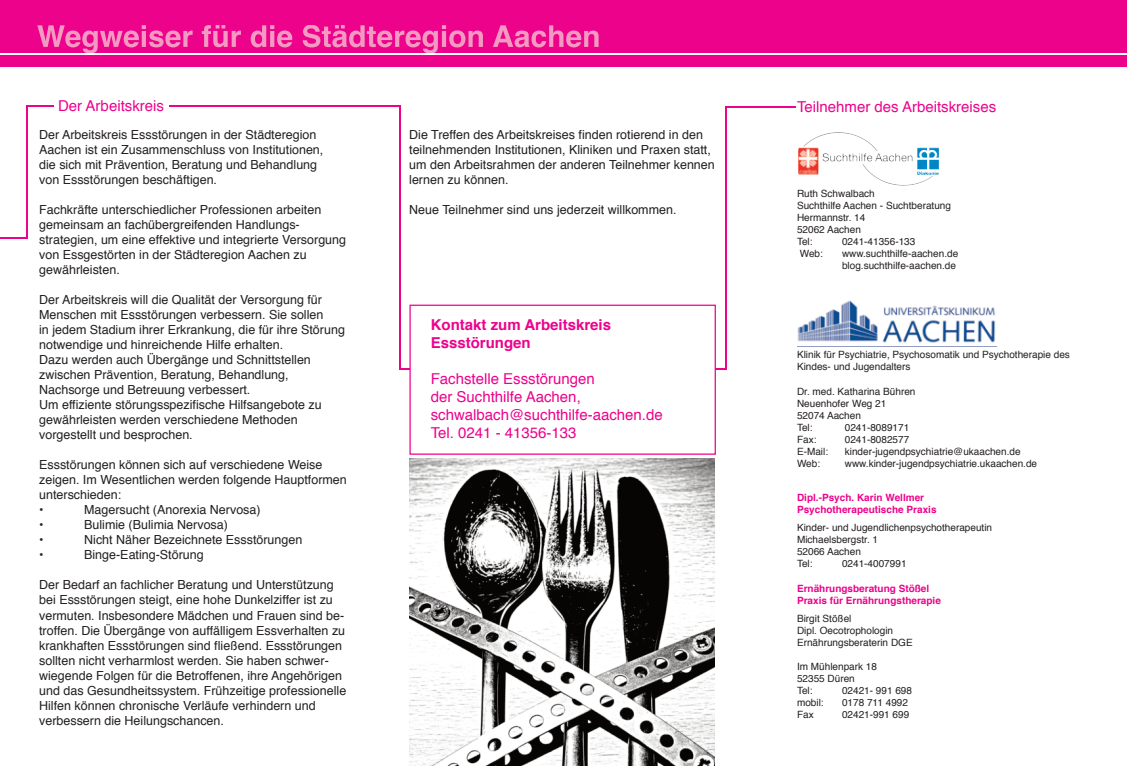
<style>
.page{position:relative;width:1127px;height:766px;background:#fff}
.page>*{position:absolute;margin:0;border:0;box-sizing:border-box;transform-origin:0 0}
.t1{font:15px/18px "Helvetica";color:#ed028c}
.t2{font:700 15px/18px "Helvetica";color:#ed028c}
.t3{font:12.5px/15px "Helvetica";color:#231f20}
.t4{font:10px/12px "Helvetica";color:#231f20}
.t5{font:700 10px/12px "Helvetica";color:#ed028c}
</style>
<div class="page">
<hr style="left:0;top:237px;width:27px;height:2px;background:#ed028c">
<svg style="left:28px;top:105px;width:26px;height:1px"></svg>
<hr style="left:169px;top:106px;width:231px;height:1px;background:#ed028c">
<hr style="left:399px;top:107px;width:1px;height:261px;background:#ed028c">
<hr style="left:725px;top:108px;width:2px;height:261px;background:#ed028c">
<hr style="left:725px;top:107px;width:71px;height:1px;background:#ed028c">
<hr style="left:27px;top:105px;width:1px;height:134px;background:#ed028c">
<div style="left:409px;top:304px;width:307px;height:150px;border:1px solid #ed028c"></div>
<div style="left:0;top:0;width:1127px;height:66px;background:#ed028c"></div>
<svg style="left:37px;top:25px;width:156px;height:28px"></svg>
<hr style="left:0;top:54px;width:1127px;height:1px;background:#fff">
<img style="left:798px;top:132px;width:129px;height:43px">
<img style="left:797px;top:300px;width:199px;height:43px">
<img style="left:409px;top:459px;width:305px;height:306px">
<p class="t1" style="left:58px;top:98px;width:107px">Der Arbeitskreis</p>
<p class="t3" style="left:39px;top:128px;width:286px">Der Arbeitskreis Essstörungen in der Städteregion Aachen ist ein Zusammenschluss von Institutionen, die sich mit Prävention, Beratung und Behandlung von Essstörungen beschäftigen.</p>
<p class="t3" style="left:39px;top:203px;width:308px">Fachkräfte unterschiedlicher Professionen arbeiten gemeinsam an fachübergreifenden Handlungs&shy;strategien, um eine effektive und integrierte Versorgung von Essgestörten in der Städteregion Aachen zu gewährleisten.</p>
<p class="t3" style="left:39px;top:293px;width:307px">Der Arbeitskreis will die Qualität der Versorgung für Menschen mit Essstörungen verbessern. Sie sollen<br>in jedem Stadium ihrer Erkrankung, die für ihre Störung notwendige und hinreichende Hilfe erhalten.<br>Dazu werden auch Übergänge und Schnittstellen zwischen Prävention, Beratung, Behandlung, Nachsorge und Betreuung verbessert.<br>Um effiziente störungsspezifische Hilfsangebote zu gewährleisten werden verschiedene Methoden vorgestellt und besprochen.</p>
<p class="t3" style="left:39px;top:458px;width:309px">Essstörungen können sich auf verschiedene Weise zeigen. Im Wesentlichen werden folgende Hauptformen unterschieden:<br>•</p>
<p class="t3" style="left:84px;top:503px;width:178px">Magersucht (Anorexia Nervosa)</p>
<p class="t3" style="left:39px;top:518px;width:6px">•</p>
<p class="t3" style="left:84px;top:518px;width:145px">Bulimie (Bulimia Nervosa)</p>
<p class="t3" style="left:39px;top:533px;width:6px">•</p>
<p class="t3" style="left:84px;top:533px;width:220px">Nicht Näher Bezeichnete Essstörungen</p>
<p class="t3" style="left:39px;top:548px;width:6px">•</p>
<p class="t3" style="left:84px;top:548px;width:121px">Binge-Eating-Störung</p>
<p class="t3" style="left:39px;top:578px;width:309px">Der Bedarf an fachlicher Beratung und Unterstützung bei Essstörungen steigt, eine hohe Dunkelziffer ist zu vermuten. Insbesondere Mädchen und Frauen sind be&shy;troffen. Die Übergänge von auffälligem Essverhalten zu krankhaften Essstörungen sind fließend. Essstörungen sollten nicht verharmlost werden. Sie haben schwer&shy;wiegende Folgen für die Betroffenen, ihre Angehörigen und das Gesundheitssystem. Frühzeitige professionelle Hilfen können chronische Verläufe verhindern und verbessern die Heilungschancen.</p>
<p class="t3" style="left:409px;top:128px;width:307px">Die Treffen des Arbeitskreises finden rotierend in den teilnehmenden Institutionen, Kliniken und Praxen statt, um den Arbeitsrahmen der anderen Teilnehmer kennen lernen zu können.</p>
<p class="t3" style="left:409px;top:203px;width:269px">Neue Teilnehmer sind uns jederzeit willkommen.</p>
<p class="t2" style="left:431px;top:316px;width:182px">Kontakt zum Arbeitskreis<br>Essstörungen</p>
<p class="t1" style="left:431px;top:370px;width:234px">Fachstelle Essstörungen<br>der Suchthilfe Aachen, schwalbach@suchthilfe-aachen.de<br>Tel. 0241 - 41356-133</p>
<p class="t1" style="left:797px;top:99px;width:201px">Teilnehmer des Arbeitskreises</p>
<p class="t4" style="left:797px;top:188px;width:155px">Ruth Schwalbach<br>Suchthilfe Aachen - Suchtberatung<br>Hermannstr. 14<br>52062 Aachen<br>Tel:</p>
<p class="t4" style="left:842px;top:236px;width:75px">0241-41356-133</p>
<p class="t4" style="left:800px;top:248px;width:25px">Web:</p>
<p class="t4" style="left:842px;top:248px;width:118px">www.suchthilfe-aachen.de blog.suchthilfe-aachen.de</p>
<p class="t4" style="left:797px;top:349px;width:274px">Klinik für Psychiatrie, Psychosomatik und Psychotherapie des<br>Kindes- und Jugendalters</p>
<p class="t4" style="left:797px;top:385px;width:120px">Dr. med. Katharina Bühren<br>Neuenhofer Weg 21<br>52074 Aachen<br>Tel:</p>
<p class="t4" style="left:845px;top:421px;width:66px">0241-8089171</p>
<p class="t4" style="left:797px;top:433px;width:21px">Fax:</p>
<p class="t4" style="left:845px;top:433px;width:66px">0241-8082577</p>
<p class="t4" style="left:797px;top:445px;width:33px">E-Mail:</p>
<p class="t4" style="left:845px;top:445px;width:177px">kinder-jugendpsychiatrie@ukaachen.de</p>
<p class="t4" style="left:797px;top:457px;width:25px">Web:</p>
<p class="t4" style="left:845px;top:457px;width:194px">www.kinder-jugendpsychiatrie.ukaachen.de</p>
<p class="t5" style="left:797px;top:492px;width:141px">Dipl.-Psych. Karin Wellmer<br>Psychotherapeutische Praxis</p>
<p class="t4" style="left:797px;top:522px;width:197px">Kinder- und Jugendlichenpsychotherapeutin<br>Michaelsbergstr. 1<br>52066 Aachen<br>Tel:</p>
<p class="t4" style="left:842px;top:558px;width:66px">0241-4007991</p>
<p class="t5" style="left:797px;top:583px;width:145px">Ernährungsberatung Stößel<br>Praxis für Ernährungstherapie</p>
<p class="t4" style="left:797px;top:613px;width:117px">Birgit Stößel<br>Dipl. Oecotrophologin<br>Ernährungsberaterin DGE</p>
<p class="t4" style="left:797px;top:661px;width:82px">Im Mühlenpark 18<br>52355 Düren<br>Tel:</p>
<p class="t4" style="left:842px;top:685px;width:72px">02421- 991 698</p>
<p class="t4" style="left:797px;top:697px;width:28px">mobil:</p>
<p class="t4" style="left:842px;top:697px;width:67px">0178 711 4992</p>
<p class="t4" style="left:797px;top:709px;width:18px">Fax</p>
<p class="t4" style="left:842px;top:709px;width:69px">02421-991 699</p>
</div>
